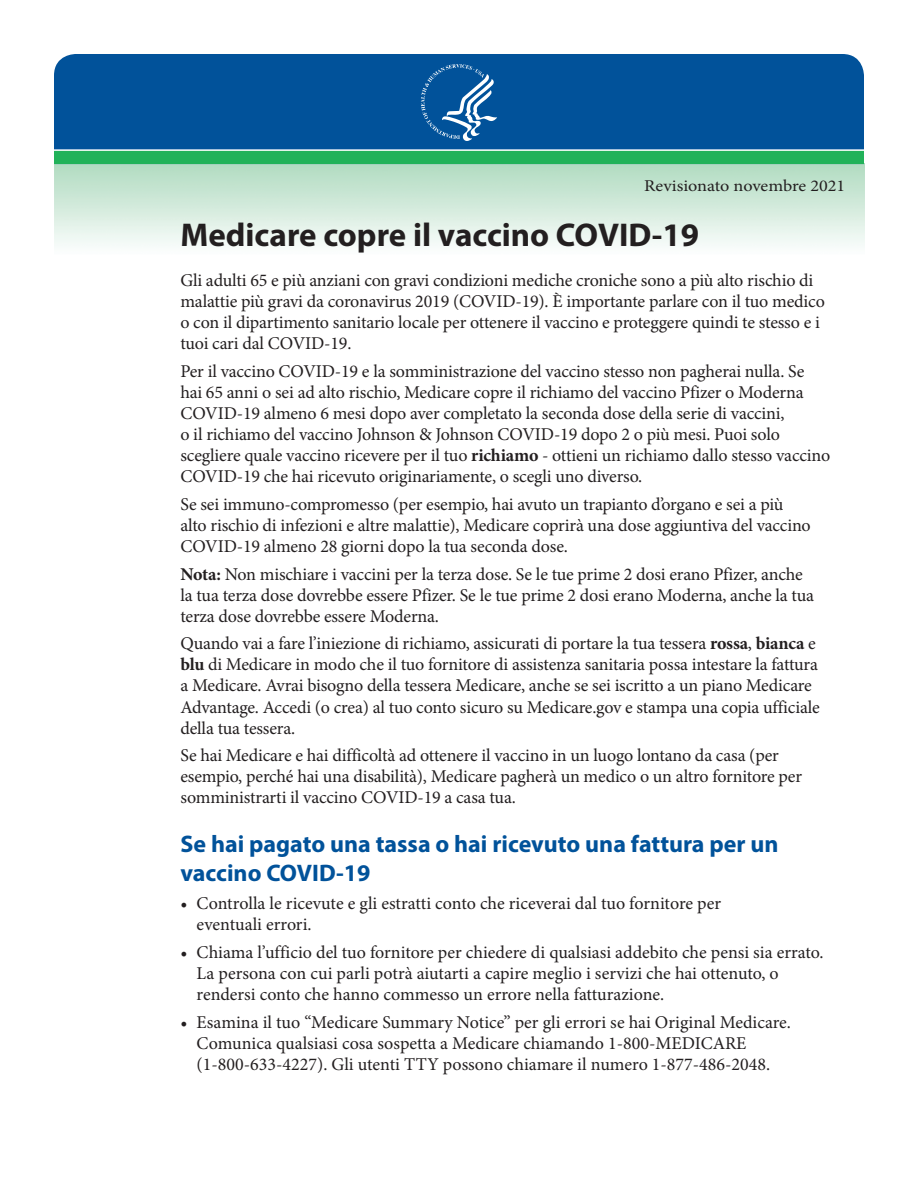
<style>
.page{position:relative;width:918px;height:1188px;background:#fff}
.page>*{position:absolute;margin:0;border:0;box-sizing:border-box;transform-origin:0 0}
.t1{font:700 33px "Myriad Pro";color:#231f20}
.t2{font:700 24px/28.8px "Myriad Pro";color:#01529a}
.Fact_Sheet_Text{font:18px/21px "Minion Pro";letter-spacing:-.01em;color:#231f20}
.Fact_Sheet_Bullets{font:18px/21px "Minion Pro";color:#231f20}
.t3{font:16.5px "Minion Pro";letter-spacing:-.005em;color:#231f20;scale:1.1 1}
.s1{font-weight:700}
</style>
<div class="page">
<div style="left:54px;top:54px;width:810px;height:95px;background:#01529a"></div>
<div style="left:54px;top:150px;width:810px;height:14px;background:#21b259"></div>
<hr style="left:54px;top:149px;width:810px;height:2px;background:#fff">
<svg style="left:421px;top:64px;width:76px;height:77px;background:#2b6eaa"></svg>
<p class="t3" style="left:644px;top:175px;width:184px">Revisionato novembre 2021</p>
<h1 class="t1" style="left:180px;top:213px;width:520px">Medicare copre il vaccino COVID-19</h1>
<p class="Fact_Sheet_Text" style="left:180px;top:270px;width:646px">Gli adulti 65 e più anziani con gravi condizioni mediche croniche sono a più alto rischio di malattie più gravi da coronavirus 2019 (COVID-19). È importante parlare con il tuo medico o con il dipartimento sanitario locale per ottenere il vaccino e proteggere quindi te stesso e i tuoi cari dal COVID-19.</p>
<p class="Fact_Sheet_Text" style="left:180px;top:361px;width:651px">Per il vaccino COVID-19 e la somministrazione del vaccino stesso non pagherai nulla. Se hai 65 anni o sei ad alto rischio, Medicare copre il richiamo del vaccino Pfizer o Moderna COVID-19 almeno 6 mesi dopo aver completato la seconda dose della serie di vaccini,<br>o il richiamo del vaccino Johnson &amp; Johnson COVID-19 dopo 2 o più mesi. Puoi solo scegliere quale vaccino ricevere per il tuo <span class="s1">richiamo</span> - ottieni un richiamo dallo stesso vaccino COVID-19 che hai ricevuto originariamente, o scegli uno diverso.</p>
<p class="Fact_Sheet_Text" style="left:180px;top:494px;width:632px">Se sei immuno-compromesso (per esempio, hai avuto un trapianto d’organo e sei a più alto rischio di infezioni e altre malattie), Medicare coprirà una dose aggiuntiva del vaccino<br>COVID-19 almeno 28 giorni dopo la tua seconda dose.</p>
<p class="Fact_Sheet_Text" style="left:180px;top:564px;width:635px"><span class="s1">Nota:</span> Non mischiare i vaccini per la terza dose. Se le tue prime 2 dosi erano Pfizer, anche la tua terza dose dovrebbe essere Pfizer. Se le tue prime 2 dosi erano Moderna, anche la tua terza dose dovrebbe essere Moderna.</p>
<p class="Fact_Sheet_Text" style="left:180px;top:633px;width:641px">Quando vai a fare l’iniezione di richiamo, assicurati di portare la tua tessera <span class="s1">rossa</span>, <span class="s1">bianca</span> e <span class="s1">blu</span> di Medicare in modo che il tuo fornitore di assistenza sanitaria possa intestare la fattura a Medicare. Avrai bisogno della tessera Medicare, anche se sei iscritto a un piano Medicare Advantage. Accedi (o crea) al tuo conto sicuro su Medicare.gov e stampa una copia ufficiale della tua tessera.</p>
<p class="Fact_Sheet_Text" style="left:180px;top:745px;width:623px">Se hai Medicare e hai difficoltà ad ottenere il vaccino in un luogo lontano da casa (per esempio, perché hai una disabilità), Medicare pagherà un medico o un altro fornitore per somministrarti il vaccino COVID-19 a casa tua.</p>
<h2 class="t2" style="left:180px;top:829px;width:600px">Se hai pagato una tassa o hai ricevuto una fattura per un vaccino COVID-19</h2>
<p class="Fact_Sheet_Bullets" style="left:197px;top:893px;width:526px;text-indent:-16px">• Controlla le ricevute e gli estratti conto che riceverai dal tuo fornitore per eventuali errori.</p>
<p class="Fact_Sheet_Bullets" style="left:197px;top:942px;width:628px;text-indent:-16px">• Chiama l’ufficio del tuo fornitore per chiedere di qualsiasi addebito che pensi sia errato.<br>La persona con cui parli potrà aiutarti a capire meglio i servizi che hai ottenuto, o rendersi conto che hanno commesso un errore nella fatturazione.</p>
<p class="Fact_Sheet_Bullets" style="left:197px;top:1011px;width:596px;text-indent:-16px">• Esamina il tuo “Medicare Summary Notice” per gli errori se hai Original Medicare.<br>Comunica qualsiasi cosa sospetta a Medicare chiamando 1-800-MEDICARE (1-800-633-4227). Gli utenti TTY possono chiamare il numero 1-877-486-2048.</p>
</div>
